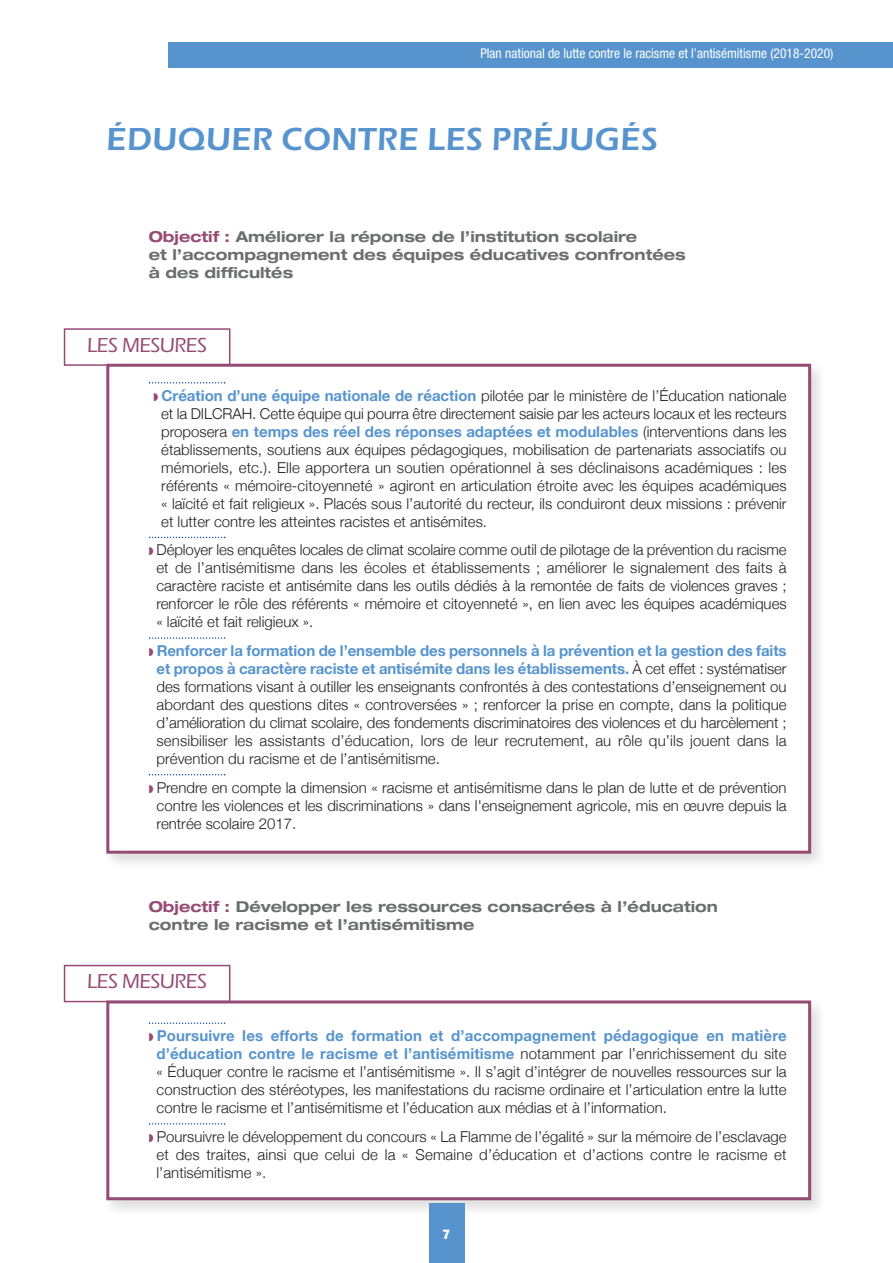
<style>
.page{position:relative;width:893px;height:1263px;background:#fff}
.page>*{position:absolute;margin:0;border:0;box-sizing:border-box;transform-origin:0 0}
.t1{font:600 33px "Eras Book ITC";letter-spacing:.015em;color:#5794ce}
.t2{font:500 21px "Eras ITC";letter-spacing:-.03em;color:#964b74}
.t3{font:300 15px/18px "Helvetica Neue";color:#231f20;text-align:justify}
.t4{font:700 expanded 15px/18px "Helvetica Neue LT Pro";color:#6c6d70}
.t5{font:condensed 13.5px "Helvetica Neue LT Pro";color:#fff}
.t6{font:900 condensed 13.5px "Helvetica Neue";color:#fff}
.s1{color:#964b74}
.s2{font-weight:700;color:#5794ce}
</style>
<div class="page">
<img style="left:100px;top:994px;width:720px;height:226px">
<div style="left:109px;top:1003px;width:699px;height:194px;background:#fff"></div>
<div style="left:106px;top:1000px;width:705px;height:200px;border:3px solid #964b74"></div>
<div style="left:64px;top:965px;width:166px;height:37px;border:2px solid #964b74"></div>
<img style="left:110px;top:357px;width:710px;height:506px">
<div style="left:109px;top:367px;width:699px;height:484px;background:#fff"></div>
<div style="left:106px;top:364px;width:705px;height:490px;border:3px solid #964b74"></div>
<div style="left:64px;top:328px;width:166px;height:38px;border:2px solid #964b74"></div>
<svg style="left:149px;top:382px;width:76px;height:1px"></svg>
<svg style="left:149px;top:537px;width:76px;height:1px"></svg>
<svg style="left:149px;top:637px;width:76px;height:2px"></svg>
<svg style="left:149px;top:774px;width:76px;height:1px"></svg>
<svg style="left:149px;top:1022px;width:76px;height:2px"></svg>
<svg style="left:149px;top:1123px;width:76px;height:1px"></svg>
<div style="left:429px;top:1204px;width:35px;height:59px;background:#5794ce"></div>
<div style="left:169px;top:43px;width:724px;height:25px;background:#5794ce"></div>
<p class="t5" style="left:480px;top:49px;width:355px">Plan national de lutte contre le racisme et l’antisémitisme (2018-2020)</p>
<h1 class="t1" style="left:107px;top:120px;width:553px">ÉDUQUER CONTRE LES PRÉJUGÉS</h1>
<p class="t4" style="left:149px;top:229px;width:538px"><span class="s1">Objectif :</span> Améliorer la réponse de l’institution scolaire<br>et l’accompagnement des équipes éducatives confrontées à des difficultés</p>
<h2 class="t2" style="left:87px;top:333px;width:121px">LES MESURES</h2>
<p class="t3" style="left:161px;top:386px;width:627px"><span class="s2">Création d’une équipe nationale de réaction</span> pilotée par le ministère de l’Éducation nationale et la DILCRAH. Cette équipe qui pourra être directement saisie par les acteurs locaux et les recteurs proposera <span class="s2">en temps des réel des réponses adaptées et modulables</span> (interventions dans les établissements, soutiens aux équipes pédagogiques, mobilisation de partenariats associatifs ou mémoriels, etc.). Elle apportera un soutien opérationnel à ses déclinaisons académiques : les référents « mémoire-citoyenneté » agiront en articulation étroite avec les équipes académiques « laïcité et fait religieux ». Placés sous l’autorité du recteur, ils conduiront deux missions : prévenir et lutter contre les atteintes racistes et antisémites.</p>
<p class="t3" style="left:156px;top:540px;width:632px">Déployer les enquêtes locales de climat scolaire comme outil de pilotage de la prévention du racisme et de l’antisémitisme dans les écoles et établissements ; améliorer le signalement des faits à caractère raciste et antisémite dans les outils dédiés à la remontée de faits de violences graves ; renforcer le rôle des référents « mémoire et citoyenneté », en lien avec les équipes académiques « laïcité et fait religieux ».</p>
<p class="t3" style="left:157px;top:641px;width:632px"><span class="s2">Renforcer la formation de l’ensemble des personnels à la prévention et la gestion des faits et propos à caractère raciste et antisémite dans les établissements.</span> À cet effet : systématiser des formations visant à outiller les enseignants confrontés à des contestations d’enseignement ou abordant des questions dites « controversées » ; renforcer la prise en compte, dans la politique d’amélioration du climat scolaire, des fondements discriminatoires des violences et du harcèlement ; sensibiliser les assistants d’éducation, lors de leur recrutement, au rôle qu’ils jouent dans la prévention du racisme et de l’antisémitisme.</p>
<p class="t3" style="left:157px;top:778px;width:632px">Prendre en compte la dimension « racisme et antisémitisme dans le plan de lutte et de prévention contre les violences et les discriminations » dans l'enseignement agricole, mis en œuvre depuis la rentrée scolaire 2017.</p>
<p class="t4" style="left:149px;top:899px;width:571px"><span class="s1">Objectif :</span> Développer les ressources consacrées à l’éducation contre le racisme et l’antisémitisme</p>
<h2 class="t2" style="left:87px;top:969px;width:121px">LES MESURES</h2>
<p class="t3" style="left:157px;top:1026px;width:632px"><span class="s2">Poursuivre les efforts de formation et d’accompagnement pédagogique en matière d’éducation contre le racisme et l’antisémitisme</span> notamment par l’enrichissement du site « Éduquer contre le racisme et l’antisémitisme ». Il s’agit d’intégrer de nouvelles ressources sur la construction des stéréotypes, les manifestations du racisme ordinaire et l’articulation entre la lutte contre le racisme et l’antisémitisme et l’éducation aux médias et à l’information.</p>
<p class="t3" style="left:157px;top:1127px;width:632px">Poursuivre le développement du concours « La Flamme de l’égalité » sur la mémoire de l’esclavage et des traites, ainsi que celui de la « Semaine d’éducation et d’actions contre le racisme et l’antisémitisme ».</p>
<p class="t6" style="left:443px;top:1222px;width:9px">7</p>
</div>
